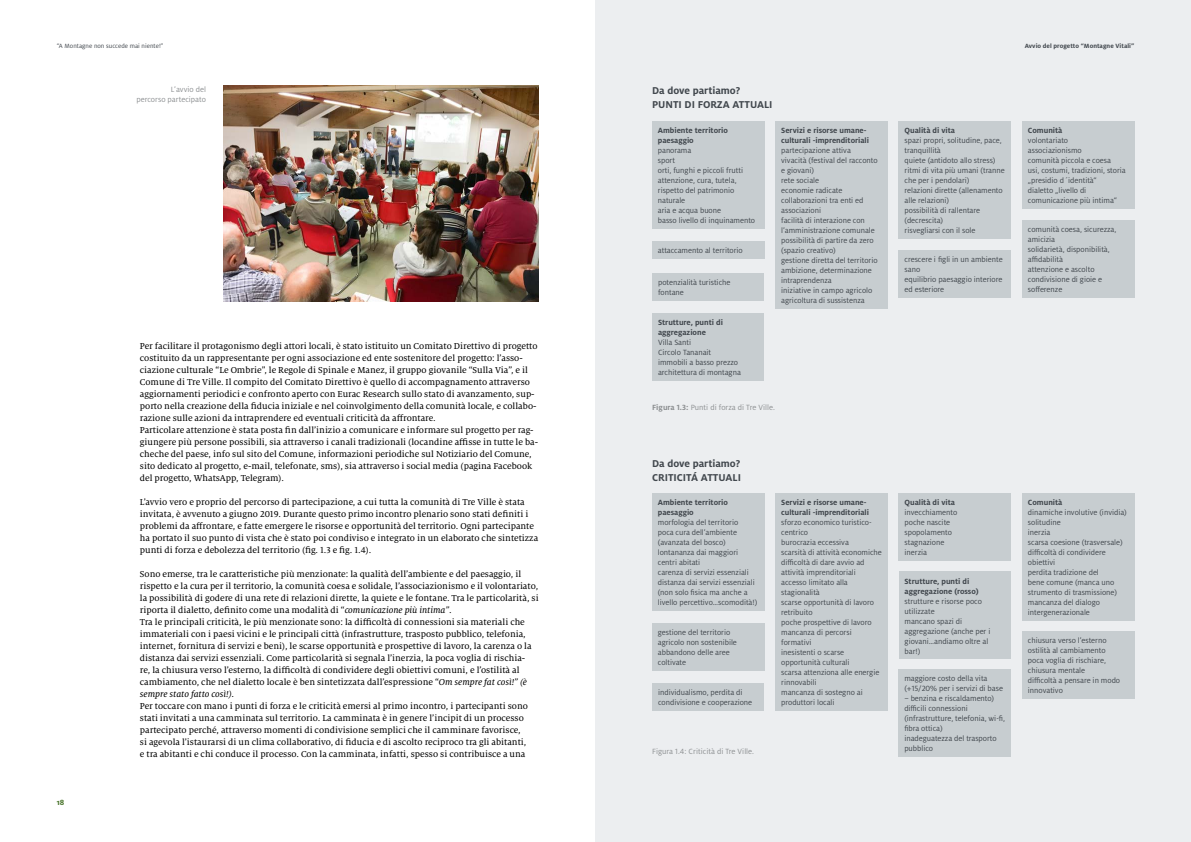
<style>
.page{position:relative;width:1191px;height:842px;background:#fff}
.page>*{position:absolute;margin:0;border:0;box-sizing:border-box;transform-origin:0 0}
.t1{font:700 11px/14.2px "Milo Pro";letter-spacing:-.005em;color:#41474d}
.t2{font:9.5px/12px "Milo Serif Pro Text";color:#000}
.t3{font:9.5px "Milo Serif Pro Text Ita";color:#000}
.t4{font:8.4px/10px "Milo Pro";letter-spacing:-.005em;color:#41474d}
.t5{font:700 8.4px/10px "Milo Pro";letter-spacing:-.005em;color:#41474d}
.t6{font:8.4px/9.9px "Milo Pro";letter-spacing:.005em;color:#8d9092;text-align:right}
.t7{font:700 8.4px "Milo Pro";color:#4b752d}
.t8{font:700 6.8px "Milo Pro";letter-spacing:.005em;color:#41474d}
.t9{font:6.8px "Milo Pro";letter-spacing:.005em;color:#41474d}
.s1{font-family:"Milo Serif Pro Text Ita"}
.s2{font-weight:700}
</style>
<div class="page">
<div style="left:595px;top:0;width:596px;height:842px;background:#eceef0"></div>
<img style="left:223px;top:85px;width:316px;height:216px">
<div style="left:652px;top:121px;width:112px;height:108px;background:#c7cdd0"></div>
<div style="left:652px;top:493px;width:112px;height:118px;background:#c7cdd0"></div>
<div style="left:775px;top:121px;width:112px;height:188px;background:#c7cdd0"></div>
<div style="left:775px;top:493px;width:112px;height:218px;background:#c7cdd0"></div>
<div style="left:652px;top:313px;width:112px;height:68px;background:#c7cdd0"></div>
<div style="left:899px;top:571px;width:111px;height:88px;background:#c7cdd0"></div>
<div style="left:1022px;top:121px;width:112px;height:88px;background:#c7cdd0"></div>
<div style="left:1022px;top:493px;width:112px;height:128px;background:#c7cdd0"></div>
<div style="left:899px;top:121px;width:112px;height:118px;background:#c7cdd0"></div>
<div style="left:899px;top:493px;width:112px;height:68px;background:#c7cdd0"></div>
<div style="left:652px;top:241px;width:112px;height:18px;background:#c7cdd0"></div>
<div style="left:652px;top:623px;width:112px;height:48px;background:#c7cdd0"></div>
<div style="left:1022px;top:220px;width:112px;height:78px;background:#c7cdd0"></div>
<div style="left:1022px;top:631px;width:112px;height:68px;background:#c7cdd0"></div>
<div style="left:898px;top:669px;width:112px;height:88px;background:#c7cdd0"></div>
<div style="left:899px;top:250px;width:112px;height:48px;background:#c7cdd0"></div>
<div style="left:652px;top:273px;width:112px;height:28px;background:#c7cdd0"></div>
<div style="left:652px;top:683px;width:112px;height:28px;background:#c7cdd0"></div>
<p class="t9" style="left:57px;top:42px;width:108px">“A Montagne non succede mai niente!”</p>
<p class="t6" style="left:136px;top:84px;width:71px">L’avvio del<br>percorso partecipato</p>
<p class="t7" style="left:57px;top:798px;width:9px">18</p>
<p class="t2" style="left:140px;top:340px;width:400px">Per facilitare il protagonismo degli attori locali, è stato istituito un Comitato Direttivo di progetto costituito da un rappresentante per ogni associazione ed ente sostenitore del progetto: l’asso&shy;ciazione culturale “Le Ombrie”, le Regole di Spinale e Manez, il gruppo giovanile “Sulla Via”, e il Comune di Tre Ville. Il compito del Comitato Direttivo è quello di accompagnamento attraverso aggiornamenti periodici e confronto aperto con Eurac Research sullo stato di avanzamento, sup&shy;porto nella creazione della fiducia iniziale e nel coinvolgimento della comunità locale, e collabo&shy;razione sulle azioni da intraprendere ed eventuali criticità da affrontare.<br>Particolare attenzione è stata posta fin dall’inizio a comunicare e informare sul progetto per rag&shy;giungere più persone possibili, sia attraverso i canali tradizionali (locandine affisse in tutte le ba&shy;cheche del paese, info sul sito del Comune, informazioni periodiche sul Notiziario del Comune, sito dedicato al progetto, e-mail, telefonate, sms), sia attraverso i social media (pagina Facebook del progetto, WhatsApp, Telegram).</p>
<p class="t2" style="left:140px;top:496px;width:400px">L’avvio vero e proprio del percorso di partecipazione, a cui tutta la comunità di Tre Ville è stata invitata, è avvenuto a giugno 2019. Durante questo primo incontro plenario sono stati definiti i problemi da affrontare, e fatte emergere le risorse e opportunità del territorio. Ogni partecipante ha portato il suo punto di vista che è stato poi condiviso e integrato in un elaborato che sintetizza punti di forza e debolezza del territorio (fig. 1.3 e fig. 1.4).</p>
<p class="t2" style="left:140px;top:568px;width:400px">Sono emerse, tra le caratteristiche più menzionate: la qualità dell’ambiente e del paesaggio, il rispetto e la cura per il territorio, la comunità coesa e solidale, l’associazionismo e il volontariato, la possibilità di godere di una rete di relazioni dirette, la quiete e le fontane. Tra le particolarità, si riporta il dialetto, definito come una modalità di “<span class="s1">comunicazione più intima”</span>.<br>Tra le principali criticità, le più menzionate sono: la difficoltà di connessioni sia materiali che immateriali con i paesi vicini e le principali città (infrastrutture, trasposto pubblico, telefonia, internet, fornitura di servizi e beni), le scarse opportunità e prospettive di lavoro, la carenza o la distanza dai servizi essenziali. Come particolarità si segnala l’inerzia, la poca voglia di rischia-<br>re, la chiusura verso l’esterno, la difficoltà di condividere degli obiettivi comuni, e l’ostilità al cambiamento, che nel dialetto locale è ben sintetizzata dall’espressione “<span class="s1">Om sempre fat così!” (è</span></p>
<p class="t3" style="left:140px;top:689px;width:96px">sempre stato fatto così!).</p>
<p class="t2" style="left:140px;top:700px;width:389px">Per toccare con mano i punti di forza e le criticità emersi al primo incontro, i partecipanti sono stati invitati a una camminata sul territorio. La camminata è in genere l’incipit di un processo partecipato perché, attraverso momenti di condivisione semplici che il camminare favorisce, si agevola l’istaurarsi di un clima collaborativo, di fiducia e di ascolto reciproco tra gli abitanti, e tra abitanti e chi conduce il processo. Con la camminata, infatti, spesso si contribuisce a una</p>
<p class="t1" style="left:652px;top:83px;width:122px">Da dove partiamo?<br>PUNTI DI FORZA ATTUALI</p>
<p class="t5" style="left:658px;top:126px;width:72px">Ambiente territorio paesaggio</p>
<p class="t4" style="left:658px;top:146px;width:99px">panorama<br>sport<br>orti, funghi e piccoli frutti attenzione, cura, tutela, rispetto del patrimonio naturale<br>aria e acqua buone<br>basso livello di inquinamento</p>
<p class="t4" style="left:658px;top:246px;width:86px">attaccamento al territorio</p>
<p class="t4" style="left:658px;top:277px;width:74px">potenzialità turistiche fontane</p>
<p class="t5" style="left:658px;top:318px;width:66px">Strutture, punti di aggregazione</p>
<p class="t4" style="left:658px;top:338px;width:84px">Villa Santi<br>Circolo Tananait immobili a basso prezzo architettura di montagna</p>
<p class="t5" style="left:781px;top:126px;width:89px">Servizi e risorse umane&shy;culturali -imprenditoriali</p>
<p class="t4" style="left:781px;top:146px;width:98px">partecipazione attiva vivacità (festival del racconto e giovani)<br>rete sociale<br>economie radicate collaborazioni tra enti ed associazioni<br>facilità di interazione con l’amministrazione comunale possibilità di partire da zero (spazio creativo)<br>gestione diretta del territorio ambizione, determinazione intraprendenza<br>iniziative in campo agricolo agricoltura di sussistenza</p>
<p class="t6" style="left:652px;top:402px;width:124px"><span class="s2">Figura 1.3:</span> Punti di forza di Tre Ville.</p>
<p class="t1" style="left:652px;top:456px;width:90px">Da dove partiamo?<br>CRITICITÁ ATTUALI</p>
<p class="t5" style="left:658px;top:498px;width:72px">Ambiente territorio paesaggio</p>
<p class="t4" style="left:658px;top:518px;width:101px">morfologia del territorio<br>poca cura dell’ambiente (avanzata del bosco) lontananza dai maggiori centri abitati<br>carenza di servizi essenziali distanza dai servizi essenziali (non solo fisica ma anche a livello percettivo…scomodità!)</p>
<p class="t4" style="left:658px;top:628px;width:81px">gestione del territorio agricolo non sostenibile abbandono delle aree coltivate</p>
<p class="t4" style="left:658px;top:688px;width:96px">individualismo, perdita di condivisione e cooperazione</p>
<p class="t6" style="left:652px;top:747px;width:103px">Figura 1.4: Criticità di Tre Ville.</p>
<p class="t5" style="left:781px;top:498px;width:89px">Servizi e risorse umane&shy;culturali -imprenditoriali</p>
<p class="t4" style="left:781px;top:518px;width:102px">sforzo economico turistico&shy;centrico<br>burocrazia eccessiva<br>scarsità di attività economiche difficoltà di dare avvio ad attività imprenditoriali accesso limitato alla stagionalità<br>scarse opportunità di lavoro retribuito<br>poche prospettive di lavoro mancanza di percorsi formativi<br>inesistenti o scarse opportunità culturali<br>scarsa attenziona alle energie rinnovabili<br>mancanza di sostegno ai produttori locali</p>
<p class="t8" style="left:1024px;top:42px;width:111px">Avvio del progetto “Montagne Vitali”</p>
<p class="t5" style="left:904px;top:126px;width:52px">Qualità di vita</p>
<p class="t4" style="left:904px;top:136px;width:102px">spazi propri, solitudine, pace, tranquillità<br>quiete (antidoto allo stress) ritmi di vita più umani (tranne che per i pendolari)<br>relazioni dirette (allenamento alle relazioni)<br>possibilità di rallentare (decrescita)<br>risvegliarsi con il sole</p>
<p class="t4" style="left:904px;top:255px;width:100px">crescere i figli in un ambiente sano<br>equilibrio paesaggio interiore ed esteriore</p>
<p class="t5" style="left:1028px;top:126px;width:36px">Comunità</p>
<p class="t4" style="left:1028px;top:136px;width:99px">volontariato<br>associazionismo<br>comunità piccola e coesa<br>usi, costumi, tradizioni, storia „presidio d´identità“<br>dialetto „livello di comunicazione più intima“</p>
<p class="t4" style="left:1028px;top:224px;width:90px">comunità coesa, sicurezza, amicizia<br>solidarietà, disponibilità, affidabilità<br>attenzione e ascolto condivisione di gioie e sofferenze</p>
<p class="t5" style="left:904px;top:498px;width:52px">Qualità di vita</p>
<p class="t4" style="left:904px;top:508px;width:54px">invecchiamento poche nascite spopolamento stagnazione inerzia</p>
<p class="t5" style="left:904px;top:576px;width:75px">Strutture, punti di aggregazione (rosso)</p>
<p class="t4" style="left:904px;top:596px;width:87px">strutture e risorse poco utilizzate<br>mancano spazi di aggregazione (anche per i giovani…andiamo oltre al bar!)</p>
<p class="t4" style="left:904px;top:674px;width:100px">maggiore costo della vita (+15/20% per i servizi di base</p>
<p class="t4" style="left:904px;top:694px;width:102px">– benzina e riscaldamento) difficili connessioni (infrastrutture, telefonia, wi-fi, fibra ottica)<br>inadeguatezza del trasporto pubblico</p>
<p class="t5" style="left:1028px;top:498px;width:36px">Comunità</p>
<p class="t4" style="left:1028px;top:508px;width:100px">dinamiche involutive (invidia) solitudine<br>inerzia<br>scarsa coesione (trasversale) difficoltà di condividere obiettivi<br>perdita tradizione del<br>bene comune (manca uno strumento di trasmissione) mancanza del dialogo intergenerazionale</p>
<p class="t4" style="left:1028px;top:635px;width:94px">chiusura verso l’esterno ostilità al cambiamento poca voglia di rischiare, chiusura mentale<br>difficoltà a pensare in modo innovativo</p>
</div>
